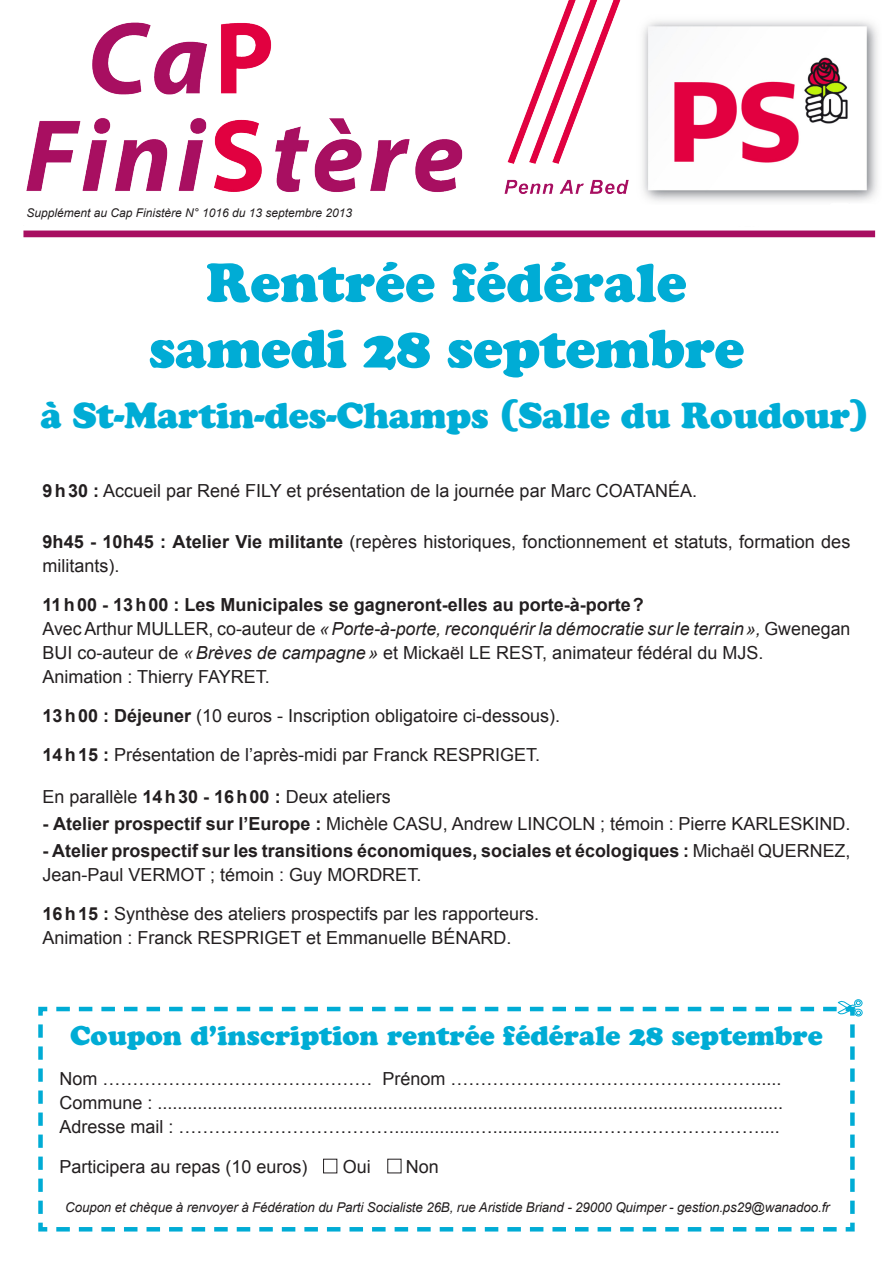
<style>
.page{position:relative;width:893px;height:1263px;background:#fff}
.page>*{position:absolute;margin:0;border:0;box-sizing:border-box;transform-origin:0 0}
.t1{font:54px "Cooper Black Std";letter-spacing:-.01em;color:#00acd5}
.t2{font:36px "Cooper Black Std";letter-spacing:-.01em;color:#00acd5}
.t3{font:27px "Cooper Black Std";color:#00acd5}
.t4{font:18px/24px "Arial";color:#231f20}
.t5{font:700 18px/24px "Arial";color:#231f20}
.t6{font:italic 13.5px "Arial";letter-spacing:-.01em;color:#231f20}
.t7{font:italic 12px "Arial";color:#231f20}
.s1{font-weight:700}
.s2{font-style:italic}
.s3{font-weight:400}
</style>
<div class="page">
<img style="left:23px;top:0;width:855px;height:238px">
<svg style="left:38px;top:1006px;width:817px;height:226px"></svg>
<svg style="left:52px;top:999px;width:811px;height:215px"></svg>
<div style="left:323px;top:1159px;width:14px;height:14px;border:1px solid #231f20"></div>
<div style="left:387px;top:1159px;width:14px;height:14px;border:1px solid #231f20"></div>
<p class="t7" style="left:27px;top:205px;width:327px">Supplément au Cap Finistère N° 1016 du 13 septembre 2013</p>
<p class="t1" style="left:206px;top:250px;width:482px">Rentrée fédérale</p>
<p class="t1" style="left:149px;top:316px;width:597px">samedi 28 septembre</p>
<p class="t2" style="left:40px;top:393px;width:830px">à St-Martin-des-Champs (Salle du Roudour)</p>
<p class="t4" style="left:43px;top:479px;width:656px"><span class="s1">9h30 :</span> Accueil par René FILY et présentation de la journée par Marc COATANÉA.</p>
<p class="t4" style="left:43px;top:530px;width:809px"><span class="s1">9h45 - 10h45 : Atelier Vie militante</span> (repères historiques, fonctionnement et statuts, formation des militants).</p>
<p class="t5" style="left:43px;top:593px;width:603px">11h00 - 13h00 : Les Municipales se gagneront-elles au porte-à-porte?</p>
<p class="t4" style="left:43px;top:617px;width:809px">Avec Arthur MULLER, co-auteur de <span class="s2">«Porte-à-porte, reconquérir la démocratie sur le terrain»,</span> Gwenegan<br>BUI co-auteur de <span class="s2">«Brèves de campagne»</span> et Mickaël LE REST, animateur fédéral du MJS.</p>
<p class="t4" style="left:43px;top:665px;width:229px">Animation : Thierry FAYRET.</p>
<p class="t4" style="left:43px;top:704px;width:519px"><span class="s1">13h00 : Déjeuner</span> (10 euros - Inscription obligatoire ci-dessous).</p>
<p class="t4" style="left:43px;top:743px;width:499px"><span class="s1">14h15 :</span> Présentation de l’après-midi par Franck RESPRIGET.</p>
<p class="t4" style="left:43px;top:785px;width:350px">En parallèle <span class="s1">14h30 - 16h00 :</span> Deux ateliers</p>
<p class="t4" style="left:43px;top:812px;width:809px"><span class="s1">- Atelier prospectif sur l’Europe :</span> Michèle CASU, Andrew LINCOLN ; témoin : Pierre KARLESKIND.</p>
<p class="t5" style="left:43px;top:839px;width:809px">- Atelier prospectif sur les transitions économiques, sociales et écologiques : <span class="s3">Michaël QUERNEZ,<br>Jean-Paul VERMOT ; témoin : Guy MORDRET.</span></p>
<p class="t4" style="left:43px;top:902px;width:498px"><span class="s1">16h15 :</span> Synthèse des ateliers prospectifs par les rapporteurs.</p>
<p class="t4" style="left:43px;top:926px;width:470px">Animation : Franck RESPRIGET et Emmanuelle BÉNARD.</p>
<p class="t3" style="left:70px;top:1019px;width:754px">Coupon d’inscription rentrée fédérale 28 septembre</p>
<p class="t4" style="left:60px;top:1067px;width:724px">Nom ……………………………………… Prénom …………………………………………….....</p>
<p class="t4" style="left:60px;top:1091px;width:725px">Commune : .............................................................................................................................</p>
<p class="t4" style="left:60px;top:1115px;width:722px">Adresse mail : ………………………………................….....................………………………....</p>
<p class="t4" style="left:60px;top:1154px;width:250px">Participera au repas (10 euros)</p>
<p class="t4" style="left:343px;top:1154px;width:30px">Oui</p>
<p class="t4" style="left:406px;top:1154px;width:35px">Non</p>
<p class="t6" style="left:65px;top:1198px;width:766px">Coupon et chèque à renvoyer à Fédération du Parti Socialiste 26B, rue Aristide Briand - 29000 Quimper - gestion.ps29@wanadoo.fr</p>
</div>
